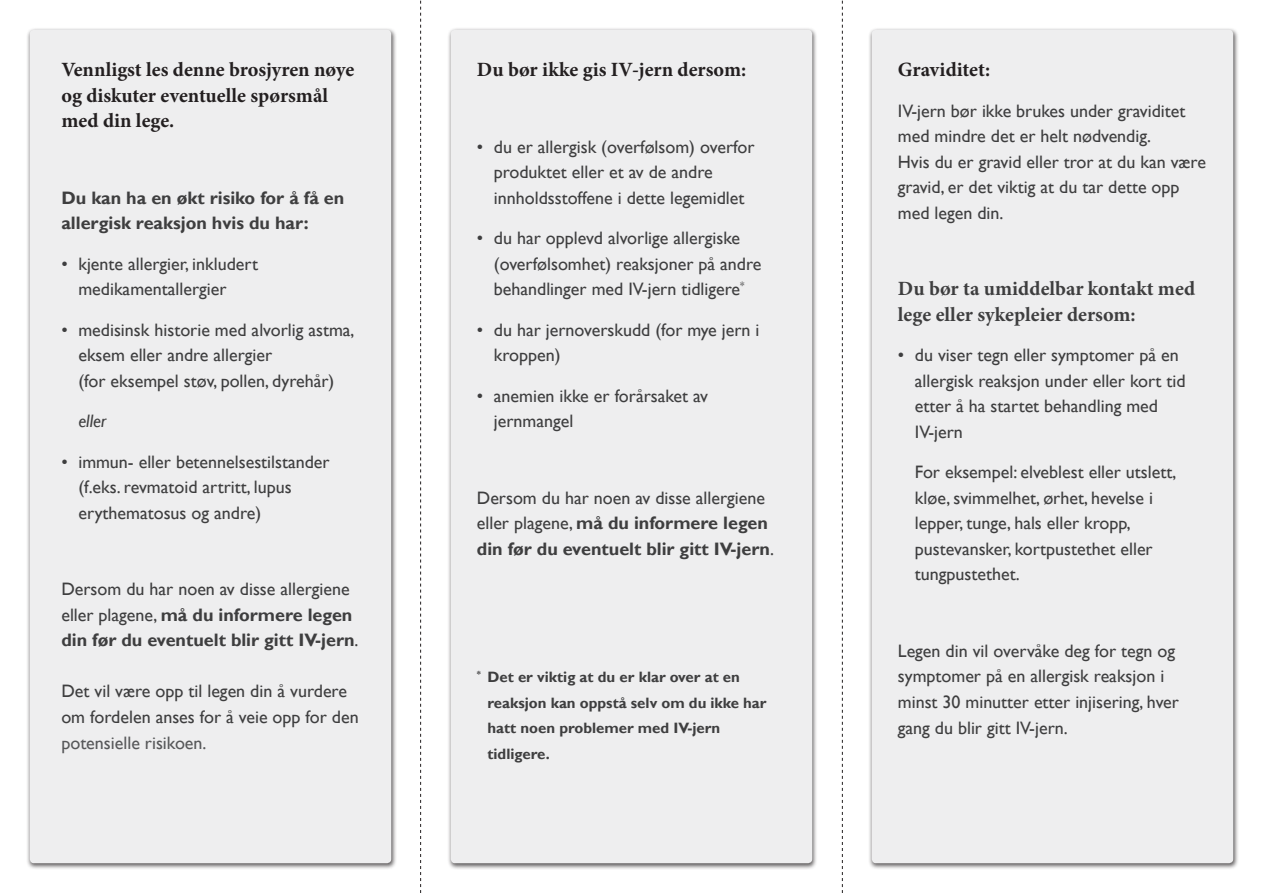
<style>
.page{position:relative;width:1263px;height:893px;background:#fff}
.page>*{position:absolute;margin:0;border:0;box-sizing:border-box;transform-origin:0 0}
.t1{font:700 20.25px/25.5px "Minion Pro";color:#231f20}
.t2{font:700 20.25px/25.5px "Minion Pro";color:#3e3e3f}
.t3{font:18px/25.5px "Gill Sans";color:#3e3e3f}
.t4{font:700 18px/25.5px "Gill Sans";color:#3e3e3f}
.t5{font:18px "Gill Sans";color:#57585a}
.t6{font:italic 18px "Gill Sans";color:#3e3e3f}
.t7{font:700 15px/25.5px "Gill Sans";color:#3e3e3f}
.s1{font-weight:400}
</style>
<div class="page">
<svg style="left:420px;top:0;width:1px;height:893px"></svg>
<svg style="left:842px;top:0;width:1px;height:893px"></svg>
<div style="left:26px;top:27px;width:371px;height:842px;background:#231f20;opacity:.75"></div>
<div style="left:30px;top:30px;width:361px;height:833px;background:#eeeeef;border-radius:4px"></div>
<div style="left:447px;top:27px;width:371px;height:843px;background:#231f20;opacity:.75"></div>
<div style="left:451px;top:30px;width:361px;height:833px;background:#eeeeef;border-radius:4px"></div>
<div style="left:868px;top:27px;width:371px;height:842px;background:#231f20;opacity:.75"></div>
<div style="left:872px;top:30px;width:361px;height:833px;background:#eeeeef;border-radius:4px"></div>
<p class="t1" style="left:61px;top:57px;width:295px">Vennligst les denne brosjyren nøye og diskuter eventuelle spørsmål med din lege.</p>
<p class="t4" style="left:61px;top:186px;width:284px">Du kan ha en økt risiko for å få en allergisk reaksjon hvis du har:</p>
<p class="t3" style="left:78px;top:251px;width:181px;text-indent:-17px">• kjente allergier, inkludert medikamentallergier</p>
<p class="t3" style="left:78px;top:317px;width:278px;text-indent:-17px">• medisinsk historie med alvorlig astma, eksem eller andre allergier<br>(for eksempel støv, pollen, dyrehår)</p>
<p class="t6" style="left:78px;top:411px;width:30px">eller</p>
<p class="t3" style="left:78px;top:449px;width:253px;text-indent:-17px">• immun- eller betennelsestilstander (f.eks. revmatoid artritt, lupus erythematosus og andre)</p>
<p class="t4" style="left:61px;top:577px;width:299px"><span class="s1">Dersom du har noen av disse allergiene eller plagene,</span> må du informere legen din før du eventuelt blir gitt IV-jern<span class="s1">.</span></p>
<p class="t3" style="left:61px;top:679px;width:299px">Det vil være opp til legen din å vurdere om fordelen anses for å veie opp for den</p>
<p class="t5" style="left:61px;top:732px;width:147px">potensielle risikoen.</p>
<p class="t1" style="left:477px;top:57px;width:271px">Du bør ikke gis IV-jern dersom:</p>
<p class="t3" style="left:494px;top:134px;width:262px;text-indent:-17px">• du er allergisk (overfølsom) overfor produktet eller et av de andre innholdsstoffene i dette legemidlet</p>
<p class="t3" style="left:494px;top:226px;width:269px;text-indent:-17px">• du har opplevd alvorlige allergiske (overfølsomhet) reaksjoner på andre behandlinger med IV-jern tidligere<sup>*</sup></p>
<p class="t3" style="left:494px;top:317px;width:267px;text-indent:-17px">• du har jernoverskudd (for mye jern i kroppen)</p>
<p class="t3" style="left:494px;top:383px;width:216px;text-indent:-17px">• anemien ikke er forårsaket av jernmangel</p>
<p class="t4" style="left:477px;top:486px;width:299px"><span class="s1">Dersom du har noen av disse allergiene eller plagene,</span> må du informere legen din før du eventuelt blir gitt IV-jern<span class="s1">.</span></p>
<p class="t7" style="left:487px;top:665px;width:281px;text-indent:-11px"><sup>*</sup> Det er viktig at du er klar over at en reaksjon kan oppstå selv om du ikke har hatt noen problemer med IV-jern tidligere.</p>
<p class="t1" style="left:898px;top:57px;width:94px">Graviditet:</p>
<p class="t3" style="left:898px;top:98px;width:310px">IV-jern bør ikke brukes under graviditet med mindre det er helt nødvendig.<br>Hvis du er gravid eller tror at du kan være gravid, er det viktig at du tar dette opp med legen din.</p>
<p class="t2" style="left:898px;top:276px;width:299px">Du bør ta umiddelbar kontakt med lege eller sykepleier dersom:</p>
<p class="t3" style="left:915px;top:343px;width:272px;text-indent:-17px">• du viser tegn eller symptomer på en allergisk reaksjon under eller kort tid etter å ha startet behandling med<br>IV-jern</p>
<p class="t3" style="left:915px;top:460px;width:263px">For eksempel: elveblest eller utslett, kløe, svimmelhet, ørhet, hevelse i lepper, tunge, hals eller kropp, pustevansker, kortpustethet eller tungpustethet.</p>
<p class="t3" style="left:898px;top:638px;width:283px">Legen din vil overvåke deg for tegn og symptomer på en allergisk reaksjon i minst 30 minutter etter injisering, hver gang du blir gitt IV-jern.</p>
</div>
